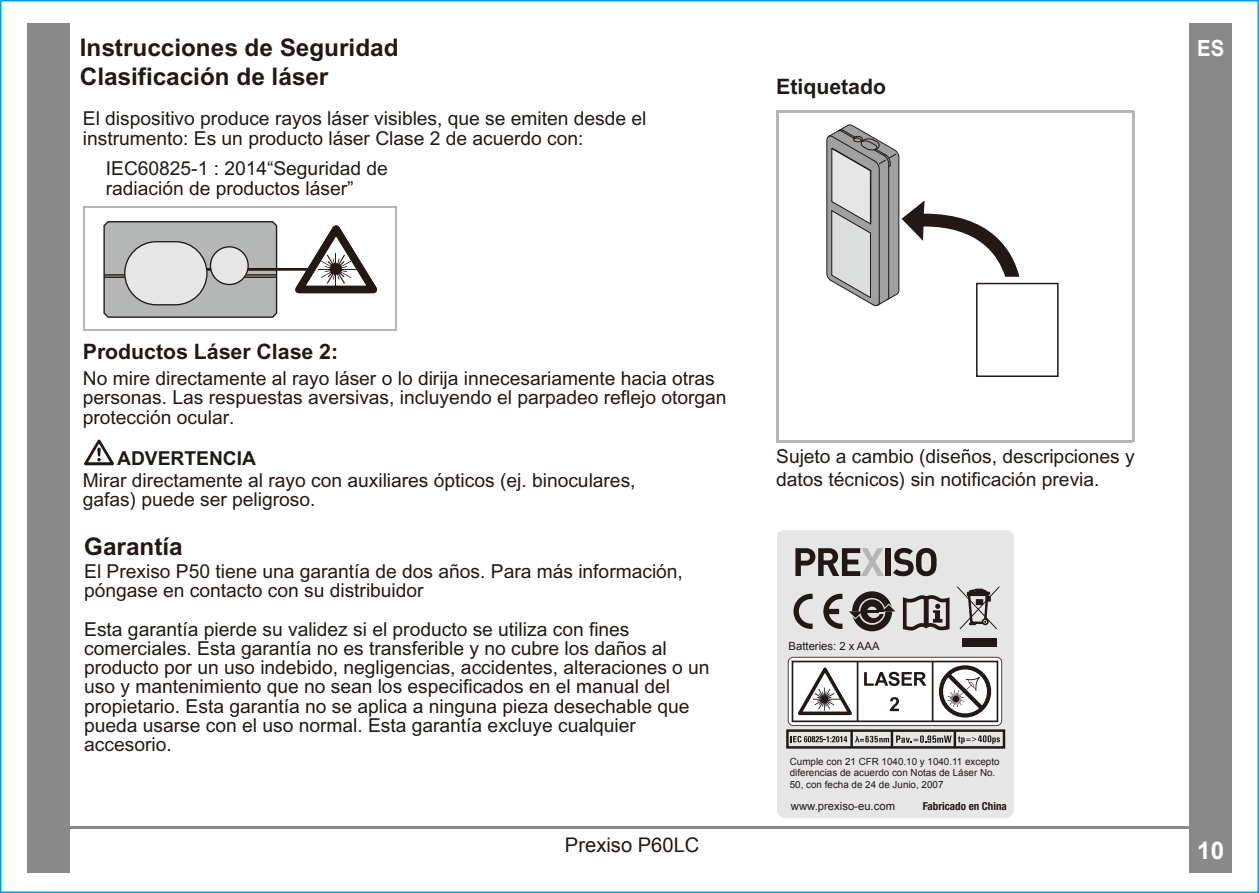
<style>
.page{position:relative;width:1259px;height:893px;background:#fff}
.page>*{position:absolute;margin:0;border:0;box-sizing:border-box;transform-origin:0 0}
.t1{font:700 24.3px/29.1px "Arial";color:#221815}
.t2{font:700 24.3px "Arial";color:#fff}
.t3{font:700 22.2px "Arial";color:#fff;scale:.91 1}
.t4{font:700 21.3px "Arial";color:#221815}
.t5{font:20.1px "Arial";color:#221815}
.t6{font:19.2px/19.2px "Arial";color:#221815}
.t7{font:11.4px "Arial";color:#221815}
.t8{font:700 condensed 11.1px "Helvetica Neue";color:#221815}
.t9{font:9.9px/11.7px "Arial";color:#221815}
.s1{font-weight:700}
</style>
<div class="page">
<hr style="left:35px;top:826px;width:1181px;height:2px;background:#898989">
<div style="left:1189px;top:23px;width:43px;height:850px;background:#898989"></div>
<div style="left:27px;top:23px;width:43px;height:850px;background:#898989"></div>
<svg style="left:84px;top:440px;width:30px;height:25px"></svg>
<hr style="left:777px;top:111px;width:357px;height:2px;background:#b5b6b6">
<hr style="left:1132px;top:112px;width:2px;height:330px;background:#b5b6b6">
<hr style="left:776px;top:440px;width:357px;height:2px;background:#b5b6b6">
<hr style="left:776px;top:111px;width:2px;height:330px;background:#b5b6b6">
<svg style="left:103px;top:221px;width:175px;height:97px;background:#aaa"></svg>
<hr style="left:222px;top:277px;width:54px;height:1px;background:#221815">
<hr style="left:222px;top:274px;width:54px;height:2px;background:#221815">
<hr style="left:205px;top:268px;width:105px;height:3px;background:#221815">
<svg style="left:286px;top:225px;width:92px;height:69px"></svg>
<hr style="left:84px;top:206px;width:313px;height:2px;background:#b5b6b6">
<hr style="left:395px;top:207px;width:2px;height:124px;background:#b5b6b6">
<hr style="left:83px;top:329px;width:313px;height:2px;background:#b5b6b6">
<hr style="left:83px;top:206px;width:2px;height:124px;background:#b5b6b6">
<div style="left:125px;top:242px;width:82px;height:63px;background:#e6e6e6;border-radius:32px"></div>
<div style="left:124px;top:241px;width:84px;height:64px;border:1px solid #221815;border-radius:32px"></div>
<div style="left:210px;top:247px;width:38px;height:37px;background:#e6e6e6;border-radius:50%"></div>
<div style="left:210px;top:246px;width:39px;height:39px;border:1px solid #221815;border-radius:50%"></div>
<svg style="left:826px;top:124px;width:193px;height:182px"></svg>
<div style="left:976px;top:283px;width:82px;height:94px;background:#fff;border:2px solid #221815"></div>
<div style="left:777px;top:530px;width:236px;height:288px;background:#e6e6e6"></div>
<svg style="left:793px;top:594px;width:19px;height:35px"></svg>
<div style="left:962px;top:638px;width:35px;height:9px;background:#221815"></div>
<svg style="left:957px;top:586px;width:42px;height:43px;background:#b1aead"></svg>
<svg style="left:795px;top:548px;width:89px;height:28px;background:#908c8b"></svg>
<div style="left:885px;top:548px;width:6px;height:28px;background:#221815"></div>
<svg style="left:893px;top:548px;width:43px;height:28px"></svg>
<svg style="left:823px;top:592px;width:128px;height:42px;background:#989492"></svg>
<svg style="left:788px;top:657px;width:214px;height:69px"></svg>
<svg style="left:790px;top:736px;width:57px;height:6px"></svg>
<div style="left:786px;top:729px;width:219px;height:20px;border:2px solid #221815"></div>
<hr style="left:953px;top:731px;width:3px;height:16px;background:#221815">
<hr style="left:850px;top:731px;width:3px;height:16px;background:#221815">
<hr style="left:890px;top:731px;width:3px;height:16px;background:#221815">
<svg style="left:855px;top:736px;width:34px;height:6px"></svg>
<svg style="left:896px;top:735px;width:55px;height:8px"></svg>
<svg style="left:958px;top:735px;width:42px;height:9px"></svg>
<p class="t1" style="left:80px;top:33px;width:320px">Instrucciones de Seguridad<br>Clasificación de láser</p>
<p class="t6" style="left:83px;top:109px;width:565px">El dispositivo produce rayos láser visibles, que se emiten desde el instrumento: Es un producto láser Clase 2 de acuerdo con:</p>
<p class="t6" style="left:106px;top:159px;width:283px">IEC60825-1 : 2014“Seguridad de radiación de productos láser”</p>
<p class="t4" style="left:776px;top:74px;width:111px">Etiquetado</p>
<p class="t4" style="left:83px;top:339px;width:257px">Productos Láser Clase 2:</p>
<p class="t6" style="left:83px;top:369px;width:645px">No mire directamente al rayo láser o lo dirija innecesariamente hacia otras personas. Las respuestas aversivas, incluyendo el parpadeo reflejo otorgan protección ocular.</p>
<p class="t6" style="left:83px;top:448px;width:554px;line-height:21.3px;text-indent:34px"><span class="s1">ADVERTENCIA<br></span>Mirar directamente al rayo con auxiliares ópticos (ej. binoculares,</p>
<p class="t6" style="left:83px;top:490px;width:234px">gafas) puede ser peligroso.</p>
<p class="t1" style="left:84px;top:532px;width:100px">Garantía</p>
<p class="t6" style="left:84px;top:562px;width:600px">El Prexiso P50 tiene una garantía de dos años. Para más información, póngase en contacto con su distribuidor</p>
<p class="t6" style="left:84px;top:620px;width:627px">Esta garantía pierde su validez si el producto se utiliza con fines comerciales. Esta garantía no es transferible y no cubre los daños al producto por un uso indebido, negligencias, accidentes, alteraciones o un uso y mantenimiento que no sean los especificados en el manual del propietario. Esta garantía no se aplica a ninguna pieza desechable que pueda usarse con el uso normal. Esta garantía excluye cualquier accesorio.</p>
<p class="t5" style="left:565px;top:832px;width:136px">Prexiso P60LC</p>
<p class="t6" style="left:776px;top:445px;width:360px;line-height:23.1px">Sujeto a cambio (diseños, descripciones y datos técnicos) sin notificación previa.</p>
<p class="t7" style="left:788px;top:639px;width:92px">Batteries: 2 x AAA</p>
<p class="t9" style="left:790px;top:755px;width:211px">Cumple con 21 CFR 1040.10 y 1040.11 excepto diferencias de acuerdo con Notas de Láser No.<br>50, con fecha de 24 de Junio, 2007</p>
<p class="t8" style="left:922px;top:799px;width:86px">Fabricado en China</p>
<p class="t7" style="left:791px;top:799px;width:106px">www.prexiso-eu.com</p>
<p class="t3" style="left:1197px;top:33px;width:31px">ES</p>
<p class="t2" style="left:1197px;top:833px;width:29px">10</p>
</div>
